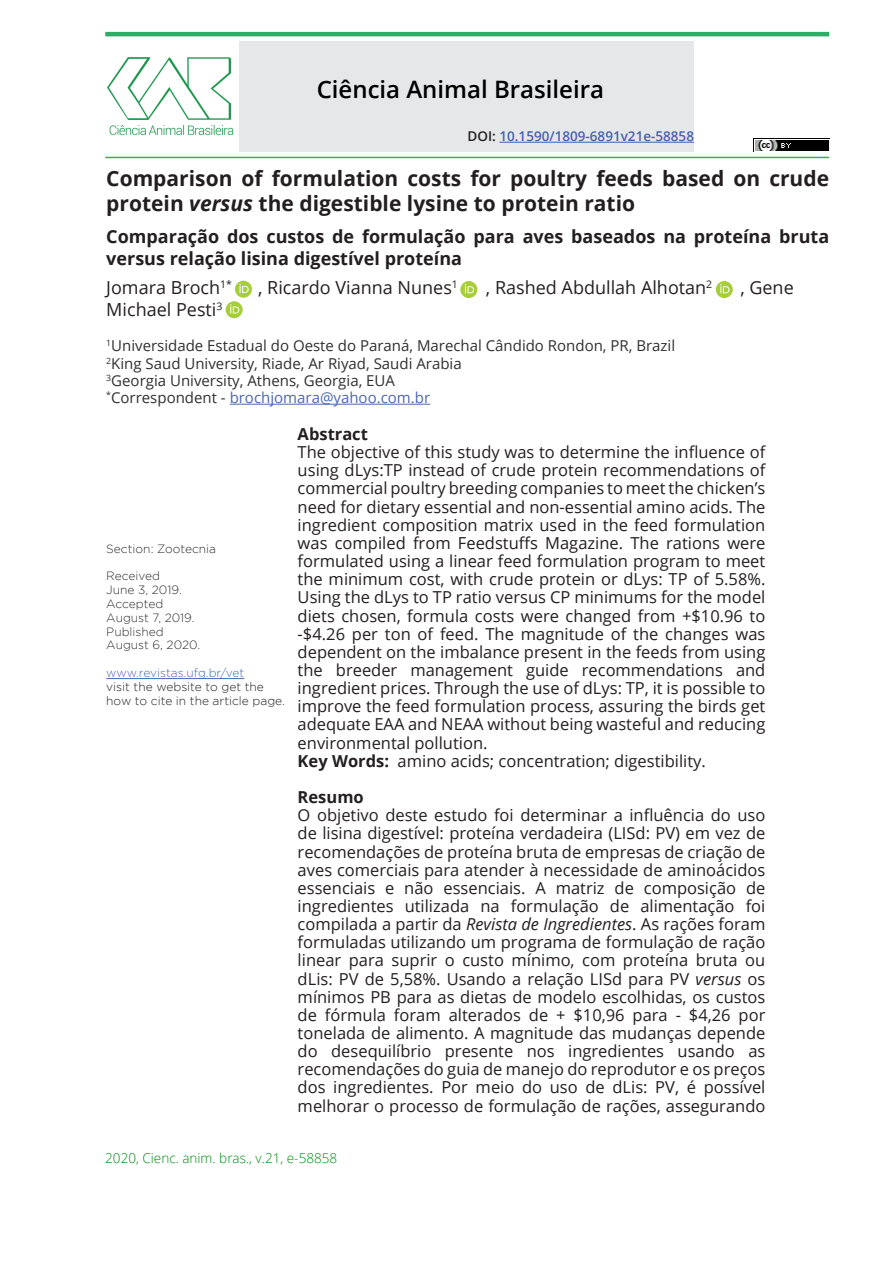
<style>
.page{position:relative;width:893px;height:1263px;background:#fff}
.page>*{position:absolute;margin:0;border:0;box-sizing:border-box;transform-origin:0 0}
.t1{font:600 24px "Open Sans";color:#000}
.t2{font:700 21px/25.2px "Open Sans";color:#231f20}
.t3{font:700 18px/21.6px "Open Sans";color:#231f20}
.t4{font:18px "Open Sans";color:#231f20}
.t5{font:16.5px/18.1px "Open Sans";color:#231f20}
.t6{font:700 16.5px "Open Sans";color:#231f20}
.t7{font:15px/17.2px "Open Sans";color:#312f30}
.t8{font:300 13.5px "Open Sans";color:#008c14}
.t9{font:600 13.5px "Open Sans";color:#4261ad}
.t10{font:300 12px/13.8px "Gotham";color:#312f30}
.t11{font:300 12px/13.8px "Gotham";color:#231f20}
.t12{font:300 12px "Gotham";letter-spacing:-.005em;color:#4d66b0}
.s1{color:#231f20}
.s2{font-style:italic}
.s3{color:#4d66b0}
.s4{color:#312f30}
.s5{font-weight:700}
</style>
<div class="page">
<div style="left:239px;top:41px;width:455px;height:111px;background:#e6e7e9"></div>
<hr style="left:499px;top:142px;width:195px;height:1px;background:#4261ad">
<hr style="left:105px;top:157px;width:724px;height:1px;background:#40ae49">
<hr style="left:105px;top:32px;width:724px;height:4px;background:#2fac66">
<img style="left:753px;top:139px;width:76px;height:13px">
<img style="left:107px;top:57px;width:127px;height:79px">
<hr style="left:230px;top:404px;width:200px;height:1px;background:#4d66b0">
<hr style="left:106px;top:678px;width:138px;height:1px;background:#4d66b0">
<div style="left:226px;top:301px;width:17px;height:17px;background:#a6ce39;border-radius:50%"></div>
<svg style="left:230px;top:304px;width:9px;height:10px"></svg>
<svg style="left:716px;top:281px;width:17px;height:17px"></svg>
<svg style="left:720px;top:284px;width:9px;height:9px"></svg>
<svg style="left:460px;top:281px;width:17px;height:17px"></svg>
<svg style="left:465px;top:284px;width:9px;height:9px"></svg>
<div style="left:235px;top:281px;width:17px;height:17px;background:#a6ce39;border-radius:50%"></div>
<svg style="left:239px;top:284px;width:10px;height:9px"></svg>
<h1 class="t1" style="left:317px;top:73px;width:289px">Ciência Animal Brasileira</h1>
<p class="t9" style="left:468px;top:127px;width:228px"><span class="s1">DOI:</span> 10.1590/1809-6891v21e-58858</p>
<p class="t2" style="left:106px;top:165px;width:724px">Comparison of formulation costs for poultry feeds based on crude protein <span class="s2">versus</span> the digestible lysine to protein ratio</p>
<p class="t3" style="left:106px;top:226px;width:724px">Comparação dos custos de formulação para aves baseados na proteína bruta versus relação lisina digestível proteína</p>
<p class="t4" style="left:106px;top:276px;width:127px">Jomara Broch<sup>1*</sup></p>
<p class="t4" style="left:258px;top:276px;width:201px">, Ricardo Vianna Nunes<sup>1</sup></p>
<p class="t4" style="left:486px;top:276px;width:228px">, Rashed Abdullah Alhotan<sup>2</sup></p>
<p class="t4" style="left:740px;top:276px;width:55px">, Gene</p>
<p class="t4" style="left:106px;top:297px;width:118px">Michael Pesti<sup>3</sup></p>
<p class="t7" style="left:106px;top:337px;width:570px"><sup>1</sup>Universidade Estadual do Oeste do Paraná, Marechal Cândido Rondon, PR, Brazil <sup>2</sup>King Saud University, Riade, Ar Riyad, Saudi Arabia<br><sup>3</sup>Georgia University, Athens, Georgia, EUA<br><sup>*</sup>Correspondent - <span class="s3">brochjomara@yahoo.com.br</span></p>
<p class="t10" style="left:106px;top:541px;width:111px">Section: Zootecnia</p>
<p class="t10" style="left:106px;top:569px;width:95px">Received<br>June 3, 2019.<br>Accepted<br>August 7, 2019.<br>Published<br>August 6, 2020.</p>
<p class="t12" style="left:106px;top:666px;width:140px">www.revistas.ufg.br/vet</p>
<p class="t11" style="left:106px;top:679px;width:180px">visit the website to get the how to cite in the article page<span class="s4">.</span></p>
<p class="t6" style="left:298px;top:422px;width:72px">Abstract</p>
<p class="t5" style="left:298px;top:443px;width:469px">The objective of this study was to determine the influence of using dLys:TP instead of crude protein recommendations of commercial poultry breeding companies to meet the chicken’s need for dietary essential and non-essential amino acids. The ingredient composition matrix used in the feed formulation was compiled from Feedstuffs Magazine. The rations were formulated using a linear feed formulation program to meet the minimum cost, with crude protein or dLys: TP of 5.58%.<br>Using the dLys to TP ratio versus CP minimums for the model diets chosen, formula costs were changed from +$10.96 to -$4.26 per ton of feed. The magnitude of the changes was dependent on the imbalance present in the feeds from using the breeder management guide recommendations and ingredient prices. Through the use of dLys: TP, it is possible to improve the feed formulation process, assuring the birds get adequate EAA and NEAA without being wasteful and reducing environmental pollution.<br><span class="s5">Key Words:</span> amino acids; concentration; digestibility.</p>
<p class="t6" style="left:298px;top:785px;width:68px">Resumo</p>
<p class="t5" style="left:298px;top:806px;width:469px;text-align:justify">O objetivo deste estudo foi determinar a influência do uso de lisina digestível: proteína verdadeira (LISd: PV) em vez de recomendações de proteína bruta de empresas de criação de aves comerciais para atender à necessidade de aminoácidos essenciais e não essenciais. A matriz de composição de ingredientes utilizada na formulação de alimentação foi compilada a partir da <span class="s2">Revista de Ingredientes</span>. As rações foram formuladas utilizando um programa de formulação de ração linear para suprir o custo mínimo, com proteína bruta ou dLis: PV de 5,58%. Usando a relação LISd para PV <span class="s2">versus</span> os mínimos PB para as dietas de modelo escolhidas, os custos de fórmula foram alterados de + $10,96 para - $4,26 por tonelada de alimento. A magnitude das mudanças depende do desequilíbrio presente nos ingredientes usando as recomendações do guia de manejo do reprodutor e os preços dos ingredientes. Por meio do uso de dLis: PV, é possível melhorar o processo de formulação de rações, assegurando</p>
<p class="t8" style="left:105px;top:1149px;width:233px">2020, Cienc. anim. bras., v.21, e-58858</p>
</div>
